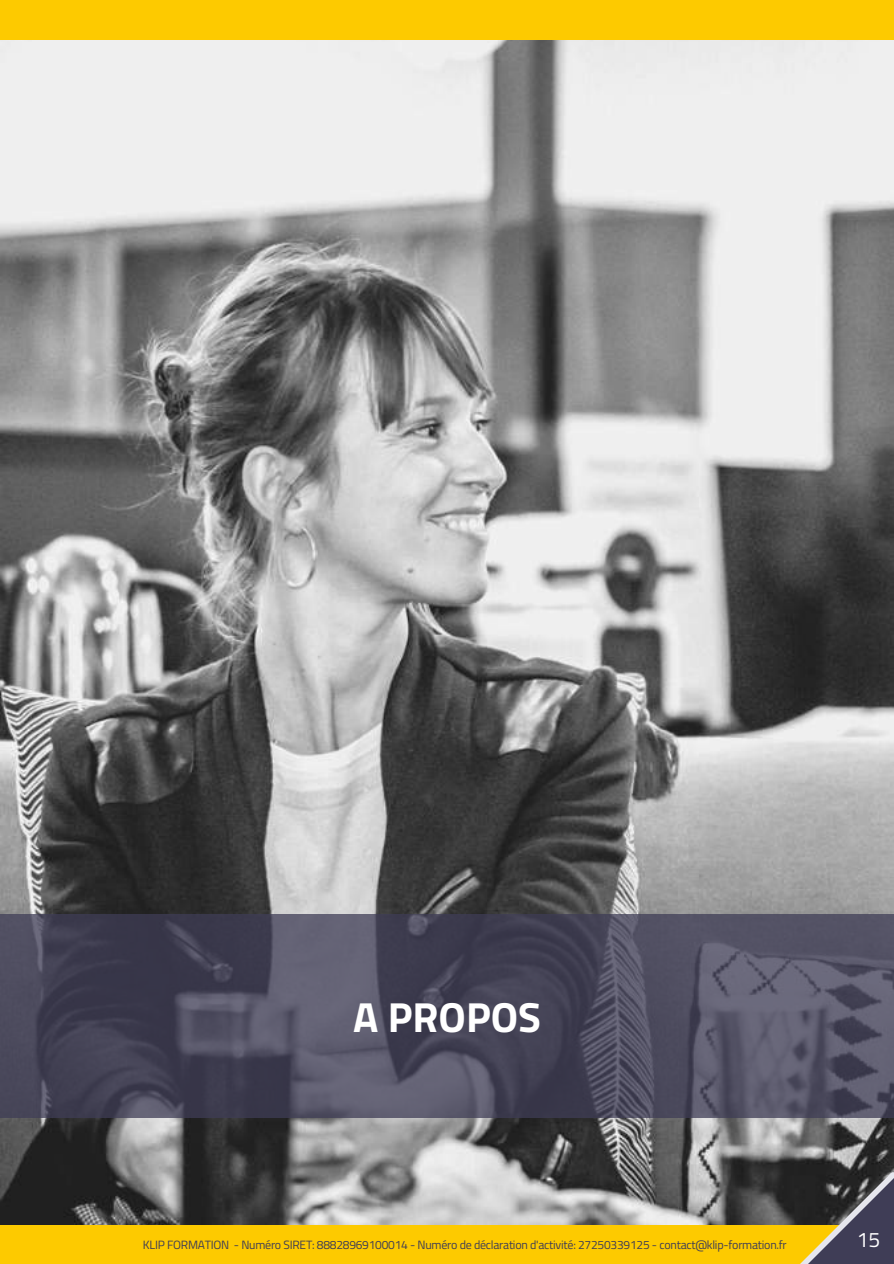
<style>
.page{position:relative;width:894px;height:1264px;background:#fff}
.page>*{position:absolute;margin:0;border:0;box-sizing:border-box;transform-origin:0 0}
.t1{font:700 42px "Titillium Web";color:#fff}
.t2{font:21px "Titillium Web";color:#fff}
.t3{font:12px "Titillium Web";letter-spacing:-.02em;color:#3f3d56}
</style>
<div class="page">
<img style="left:0;top:39px;width:893px;height:1186px">
<div style="left:0;top:1225px;width:893px;height:38px;background:#fdca00"></div>
<div style="left:0;top:0;width:893px;height:39px;background:#fdca00"></div>
<svg style="left:0;top:914px;width:893px;height:204px;background:#4d4b5e"></svg>
<svg style="left:791px;top:1166px;width:102px;height:97px;background:#585144"></svg>
<h1 class="t1" style="left:353px;top:984px;width:189px">A PROPOS</h1>
<p class="t3" style="left:143px;top:1235px;width:645px">KLIP FORMATION - Numéro SIRET: 88828969100014 - Numéro de déclaration d'activité: 27250339125 - contact@klip-formation.fr</p>
<h2 class="t2" style="left:856px;top:1223px;width:25px">15</h2>
</div>
